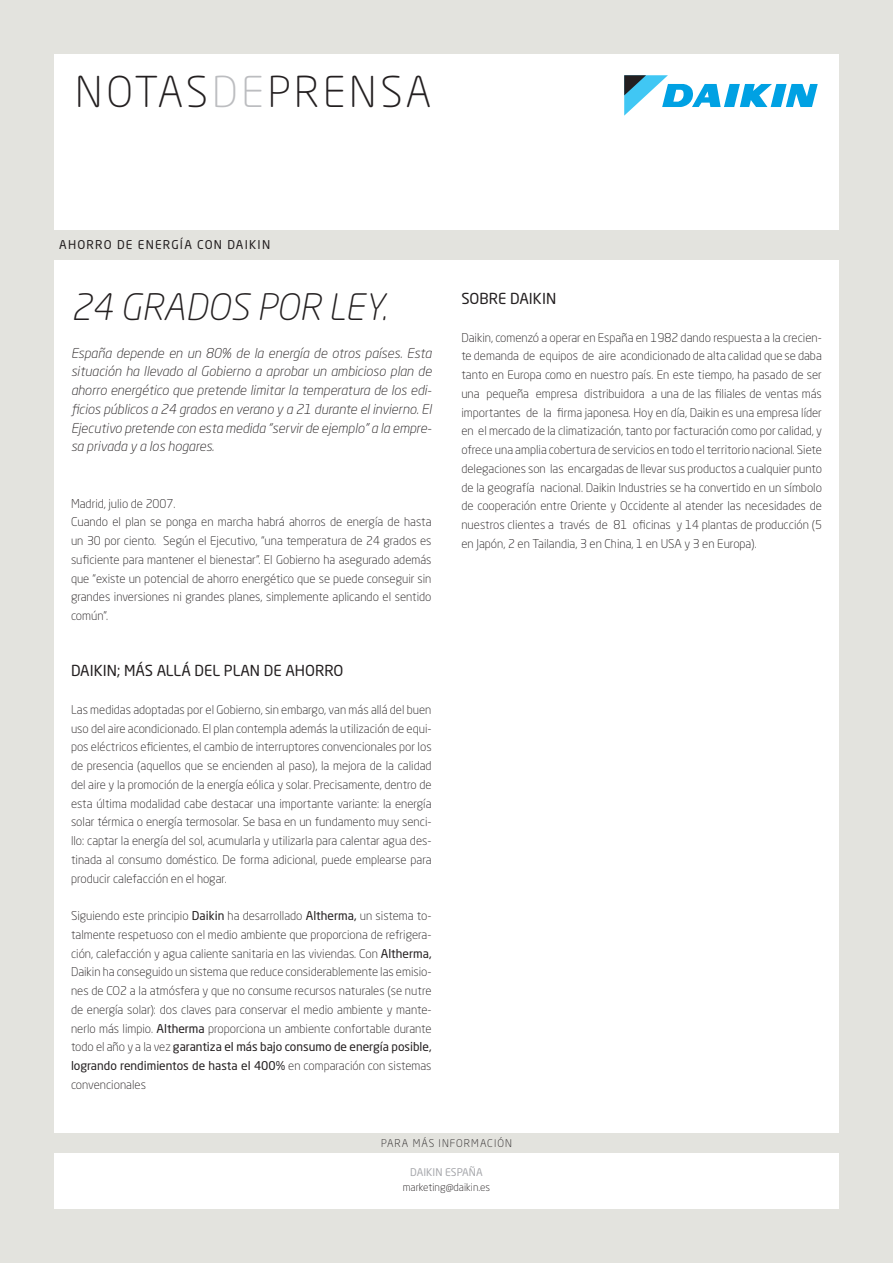
<style>
.page{position:relative;width:893px;height:1263px;background:#e3e3de}
.page>*{position:absolute;margin:0;border:0;box-sizing:border-box;transform-origin:0 0}
.t1{font:300 42px "Neo Sans Std";letter-spacing:.09em;color:#231f20}
.t2{font:italic 300 36px "Neo Sans Std";color:#231f20}
.t3{font:15px "Neo Sans Std";color:#231f20}
.t4{font:italic 300 13.5px/18.8px "Neo Sans Std";color:#231f20;text-align:justify}
.t5{font:300 12px/18.8px "Neo Sans Std";color:#231f20;text-align:justify}
.t6{font:12px "Neo Sans Std";letter-spacing:.1em;color:#231f20}
.t7{font:300 10.5px "Neo Sans Std";color:#231f20}
.t8{font:300 10.5px "Neo Sans Std";letter-spacing:.1em;color:#231f20}
.t9{font:10.5px "Neo Sans Std";color:#a8a9ad}
.s1{color:#bcbdc0}
.s2{font-weight:400}
</style>
<div class="page">
<div style="left:54px;top:54px;width:785px;height:1155px;background:#fff"></div>
<div style="left:28px;top:230px;width:848px;height:29px;background:#e3e3de"></div>
<div style="left:0;top:1133px;width:893px;height:20px;background:#e3e3de"></div>
<svg style="left:624px;top:75px;width:194px;height:41px"></svg>
<h1 class="t1" style="left:75px;top:67px;width:358px">NOTAS<span class="s1">DE</span>PRENSA</h1>
<p class="t6" style="left:59px;top:237px;width:212px">AHORRO DE ENERGÍA CON DAIKIN</p>
<h2 class="t2" style="left:71px;top:285px;width:318px">24 GRADOS POR LEY.</h2>
<p class="t4" style="left:71px;top:343px;width:362px">España depende en un 80% de la energía de otros países. Esta situación ha llevado al Gobierno a aprobar un ambicioso plan de ahorro energético que pretende limitar la temperatura de los edi&shy;ficios públicos a 24 grados en verano y a 21 durante el invierno. El Ejecutivo pretende con esta medida “servir de ejemplo” a la empre&shy;sa privada y a los hogares.</p>
<p class="t5" style="left:71px;top:494px;width:362px;text-align:left">Madrid, julio de 2007.<br>Cuando el plan se ponga en marcha habrá ahorros de energía de hasta un 30 por ciento. Según el Ejecutivo, “una temperatura de 24 grados es suficiente para mantener el bienestar”. El Gobierno ha asegurado además que “existe un potencial de ahorro energético que se puede conseguir sin grandes inversiones ni grandes planes, simplemente aplicando el sentido común”.</p>
<p class="t3" style="left:71px;top:662px;width:274px">DAIKIN; MÁS ALLÁ DEL PLAN DE AHORRO</p>
<p class="t5" style="left:71px;top:700px;width:362px">Las medidas adoptadas por el Gobierno, sin embargo, van más allá del buen uso del aire acondicionado. El plan contempla además la utilización de equi&shy;pos eléctricos eficientes, el cambio de interruptores convencionales por los de presencia (aquellos que se encienden al paso), la mejora de la calidad del aire y la promoción de la energía eólica y solar. Precisamente, dentro de esta última modalidad cabe destacar una importante variante: la energía solar térmica o energía termosolar. Se basa en un fundamento muy senci&shy;llo: captar la energía del sol, acumularla y utilizarla para calentar agua des&shy;tinada al consumo doméstico. De forma adicional, puede emplearse para producir calefacción en el hogar.</p>
<p class="t5" style="left:71px;top:906px;width:362px">Siguiendo este principio <span class="s2">Daikin</span> ha desarrollado <span class="s2">Altherma,</span> un sistema to&shy;talmente respetuoso con el medio ambiente que proporciona de refrigera&shy;ción, calefacción y agua caliente sanitaria en las viviendas. Con <span class="s2">Altherma, </span>Daikin ha conseguido un sistema que reduce considerablemente las emisio&shy;nes de CO2 a la atmósfera y que no consume recursos naturales (se nutre de energía solar): dos claves para conservar el medio ambiente y mante&shy;nerlo más limpio. <span class="s2">Altherma</span> proporciona un ambiente confortable durante todo el año y a la vez <span class="s2">garantiza el más bajo consumo de energía posible, logrando rendimientos de hasta el 400%</span> en comparación con sistemas convencionales</p>
<p class="t3" style="left:461px;top:289px;width:96px">SOBRE DAIKIN</p>
<p class="t5" style="left:461px;top:328px;width:362px">Daikin, comenzó a operar en España en 1982 dando respuesta a la crecien&shy;te demanda de equipos de aire acondicionado de alta calidad que se daba tanto en Europa como en nuestro país. En este tiempo, ha pasado de ser una pequeña empresa distribuidora a una de las filiales de ventas más importantes de la firma japonesa. Hoy en día, Daikin es una empresa líder en el mercado de la climatización, tanto por facturación como por calidad, y ofrece una amplia cobertura de servicios en todo el territorio nacional. Siete delegaciones son las encargadas de llevar sus productos a cualquier punto de la geografía nacional. Daikin Industries se ha convertido en un símbolo de cooperación entre Oriente y Occidente al atender las necesidades de nuestros clientes a través de 81 oficinas y 14 plantas de producción (5 en Japón, 2 en Tailandia, 3 en China, 1 en USA y 3 en Europa).</p>
<p class="t8" style="left:381px;top:1137px;width:132px">PARA MÁS INFORMACIÓN</p>
<p class="t9" style="left:410px;top:1165px;width:74px">DAIKIN ESPAÑA</p>
<p class="t7" style="left:403px;top:1180px;width:89px">marketing@daikin.es</p>
</div>
